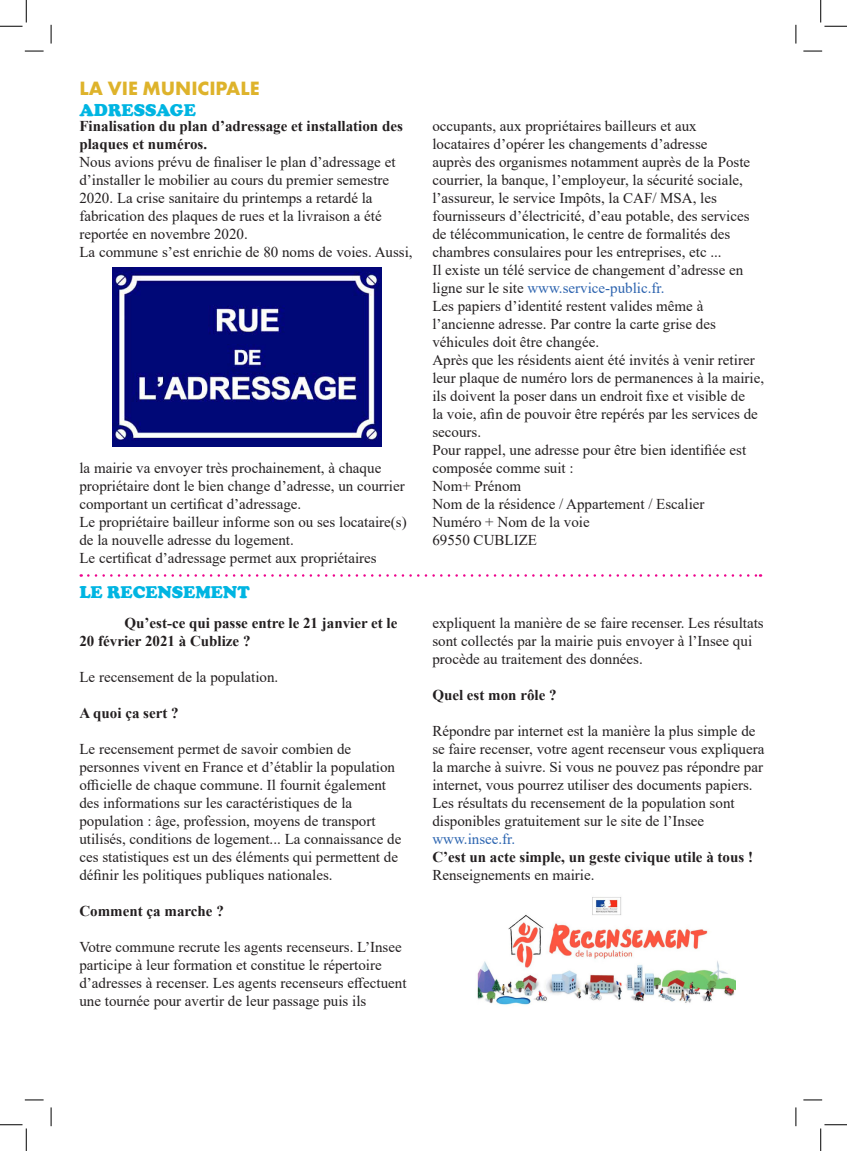
<style>
.page{position:relative;width:847px;height:1151px;background:#fff}
.page>*{position:absolute;margin:0;border:0;box-sizing:border-box;transform-origin:0 0}
.t1{font:700 20px "Futura PT";color:#deb32b}
.t2{font:900 17.5px "Cooper";color:#00b5e2}
.t3{font:15px/18px "Times New Roman";color:#231f20}
.t4{font:700 15px/18px "Times New Roman";color:#231f20}
.s1{color:#2b62ae}
.s2{color:#2b64b0}
</style>
<div class="page">
<img style="left:477px;top:897px;width:257px;height:108px">
<img style="left:112px;top:267px;width:269px;height:179px">
<svg style="left:88px;top:574px;width:672px;height:3px"></svg>
<svg style="left:25px;top:50px;width:19px;height:2px"></svg>
<svg style="left:803px;top:50px;width:18px;height:2px"></svg>
<svg style="left:25px;top:1099px;width:19px;height:2px"></svg>
<svg style="left:803px;top:1099px;width:18px;height:2px"></svg>
<svg style="left:50px;top:25px;width:2px;height:19px"></svg>
<svg style="left:50px;top:1107px;width:2px;height:19px"></svg>
<svg style="left:795px;top:25px;width:1px;height:19px"></svg>
<svg style="left:795px;top:1107px;width:1px;height:19px"></svg>
<svg style="left:0;top:0;width:27px;height:27px"></svg>
<svg style="left:0;top:1124px;width:27px;height:27px"></svg>
<svg style="left:820px;top:0;width:26px;height:27px"></svg>
<svg style="left:820px;top:1124px;width:26px;height:27px"></svg>
<p class="t1" style="left:79px;top:75px;width:181px">LA VIE MUNICIPALE</p>
<p class="t2" style="left:79px;top:100px;width:118px">ADRESSAGE</p>
<p class="t4" style="left:79px;top:117px;width:325px">Finalisation du plan d’adressage et installation des plaques et numéros.</p>
<p class="t3" style="left:79px;top:153px;width:317px">Nous avions prévu de finaliser le plan d’adressage et d’installer le mobilier au cours du premier semestre 2020. La crise sanitaire du printemps a retardé la fabrication des plaques de rues et la livraison a été reportée en novembre 2020.</p>
<p class="t3" style="left:79px;top:243px;width:334px">La commune s’est enrichie de 80 noms de voies. Aussi,</p>
<p class="t3" style="left:79px;top:459px;width:326px">la mairie va envoyer très prochainement, à chaque propriétaire dont le bien change d’adresse, un courrier comportant un certificat d’adressage.</p>
<p class="t3" style="left:79px;top:513px;width:329px">Le propriétaire bailleur informe son ou ses locataire(s) de la nouvelle adresse du logement.</p>
<p class="t3" style="left:79px;top:549px;width:298px">Le certificat d’adressage permet aux propriétaires</p>
<p class="t2" style="left:79px;top:581px;width:172px">LE RECENSEMENT</p>
<p class="t4" style="left:79px;top:613px;width:319px;text-indent:45px">Qu’est-ce qui passe entre le 21 janvier et le<br>20 février 2021 à Cublize ?</p>
<p class="t3" style="left:79px;top:667px;width:200px">Le recensement de la population.</p>
<p class="t4" style="left:79px;top:703px;width:101px">A quoi ça sert ?</p>
<p class="t3" style="left:79px;top:739px;width:323px">Le recensement permet de savoir combien de personnes vivent en France et d’établir la population officielle de chaque commune. Il fournit également des informations sur les caractéristiques de la population : âge, profession, moyens de transport utilisés, conditions de logement... La connaissance de ces statistiques est un des éléments qui permettent de définir les politiques publiques nationales.</p>
<p class="t4" style="left:79px;top:901px;width:146px">Comment ça marche ?</p>
<p class="t3" style="left:79px;top:937px;width:328px">Votre commune recrute les agents recenseurs. L’Insee participe à leur formation et constitue le répertoire d’adresses à recenser. Les agents recenseurs effectuent une tournée pour avertir de leur passage puis ils</p>
<p class="t3" style="left:432px;top:117px;width:319px">occupants, aux propriétaires bailleurs et aux locataires d’opérer les changements d’adresse auprès des organismes notamment auprès de la Poste courrier, la banque, l’employeur, la sécurité sociale, l’assureur, le service Impôts, la CAF/ MSA, les fournisseurs d’électricité, d’eau potable, des services de télécommunication, le centre de formalités des chambres consulaires pour les entreprises, etc ...</p>
<p class="t3" style="left:432px;top:261px;width:312px">Il existe un télé service de changement d’adresse en ligne sur le site <span class="s1">www.service-public.fr.</span></p>
<p class="t3" style="left:432px;top:297px;width:285px">Les papiers d’identité restent valides même à l’ancienne adresse. Par contre la carte grise des véhicules doit être changée.</p>
<p class="t3" style="left:432px;top:351px;width:333px">Après que les résidents aient été invités à venir retirer leur plaque de numéro lors de permanences à la mairie, ils doivent la poser dans un endroit fixe et visible de<br>la voie, afin de pouvoir être repérés par les services de secours.</p>
<p class="t3" style="left:432px;top:441px;width:315px">Pour rappel, une adresse pour être bien identifiée est composée comme suit :<br>Nom+ Prénom<br>Nom de la résidence / Appartement / Escalier<br>Numéro + Nom de la voie<br>69550 CUBLIZE</p>
<p class="t3" style="left:432px;top:613px;width:333px">expliquent la manière de se faire recenser. Les résultats sont collectés par la mairie puis envoyer à l’Insee qui procède au traitement des données.</p>
<p class="t4" style="left:432px;top:685px;width:126px">Quel est mon rôle ?</p>
<p class="t3" style="left:432px;top:721px;width:333px">Répondre par internet est la manière la plus simple de se faire recenser, votre agent recenseur vous expliquera la marche à suivre. Si vous ne pouvez pas répondre par internet, vous pourrez utiliser des documents papiers.<br>Les résultats du recensement de la population sont disponibles gratuitement sur le site de l’Insee <span class="s2">www.insee.fr.</span></p>
<p class="t4" style="left:432px;top:847px;width:322px">C’est un acte simple, un geste civique utile à tous !</p>
<p class="t3" style="left:432px;top:865px;width:164px">Renseignements en mairie.</p>
</div>
